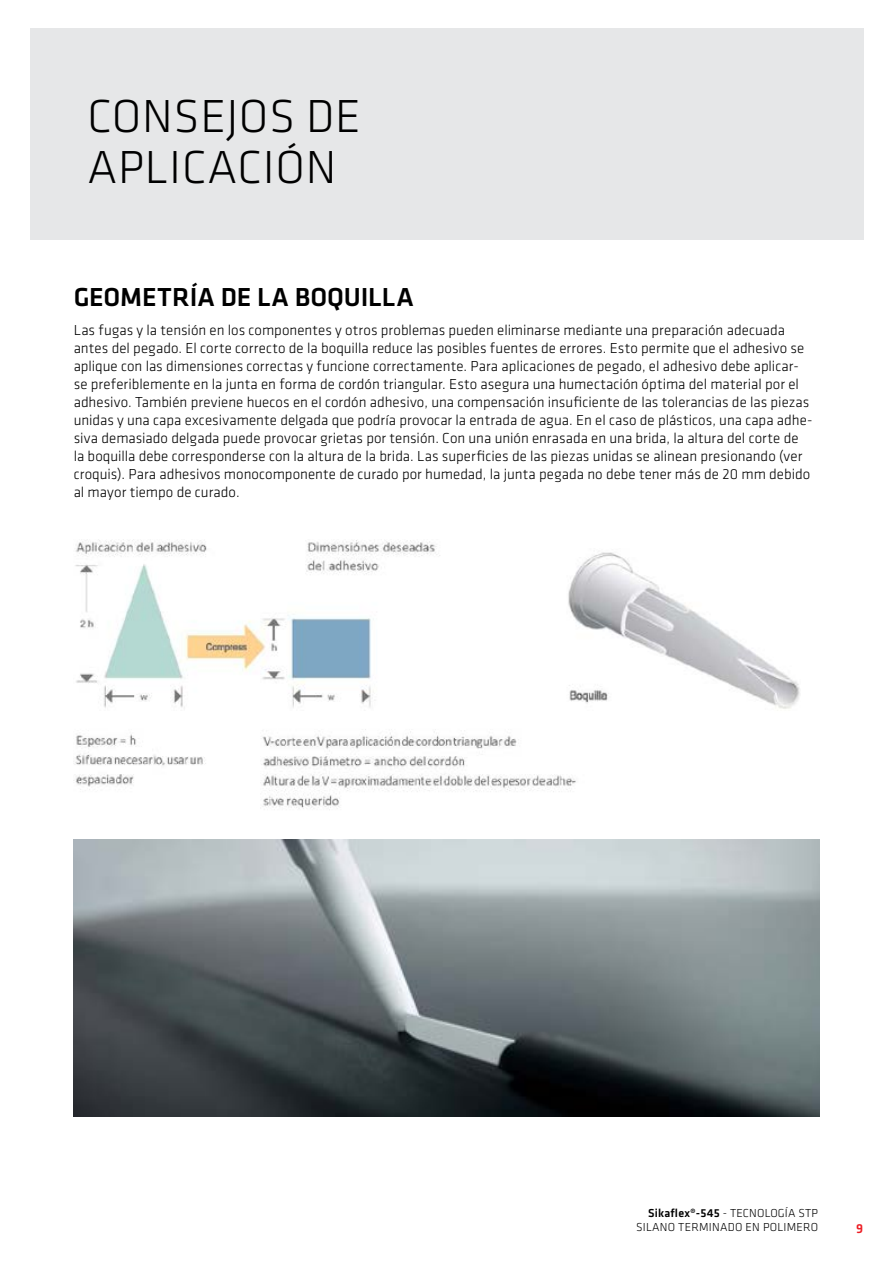
<style>
.page{position:relative;width:893px;height:1263px;background:#fff}
.page>*{position:absolute;margin:0;border:0;box-sizing:border-box;transform-origin:0 0}
.t1{font:300 48px/51px "Klavika";letter-spacing:.015em;color:#000}
.t2{font:500 27px "Klavika";color:#000}
.t3{font:300 15px/18px "Klavika";color:#000}
.t4{font:500 13.5px "Klavika";color:#ed1d24}
.t5{font:300 12px/14.4px "Klavika";letter-spacing:.02em;color:#000;text-align:right}
.s1{font-weight:500}
</style>
<div class="page">
<div style="left:30px;top:28px;width:833px;height:212px;background:#e6e7e8"></div>
<img style="left:74px;top:539px;width:726px;height:271px">
<img style="left:74px;top:840px;width:745px;height:276px">
<h1 class="t1" style="left:88px;top:90px;width:275px">CONSEJOS DE<br>APLICACIÓN</h1>
<h2 class="t2" style="left:74px;top:279px;width:342px">GEOMETRÍA DE LA BOQUILLA</h2>
<p class="t3" style="left:74px;top:321px;width:740px">Las fugas y la tensión en los componentes y otros problemas pueden eliminarse mediante una preparación adecuada antes del pegado. El corte correcto de la boquilla reduce las posibles fuentes de errores. Esto permite que el adhesivo se aplique con las dimensiones correctas y funcione correctamente. Para aplicaciones de pegado, el adhesivo debe aplicar&shy;se preferiblemente en la junta en forma de cordón triangular. Esto asegura una humectación óptima del material por el adhesivo. También previene huecos en el cordón adhesivo, una compensación insuficiente de las tolerancias de las piezas unidas y una capa excesivamente delgada que podría provocar la entrada de agua. En el caso de plásticos, una capa adhe&shy;siva demasiado delgada puede provocar grietas por tensión. Con una unión enrasada en una brida, la altura del corte de la boquilla debe corresponderse con la altura de la brida. Las superficies de las piezas unidas se alinean presionando (ver croquis). Para adhesivos monocomponente de curado por humedad, la junta pegada no debe tener más de 20 mm debido al mayor tiempo de curado.</p>
<p class="t5" style="left:636px;top:1205px;width:184px"><span class="s1">Sikaflex®-545</span> - TECNOLOGÍA STP<br>SILANO TERMINADO EN POLIMERO</p>
<p class="t4" style="left:856px;top:1219px;width:9px">9</p>
</div>
